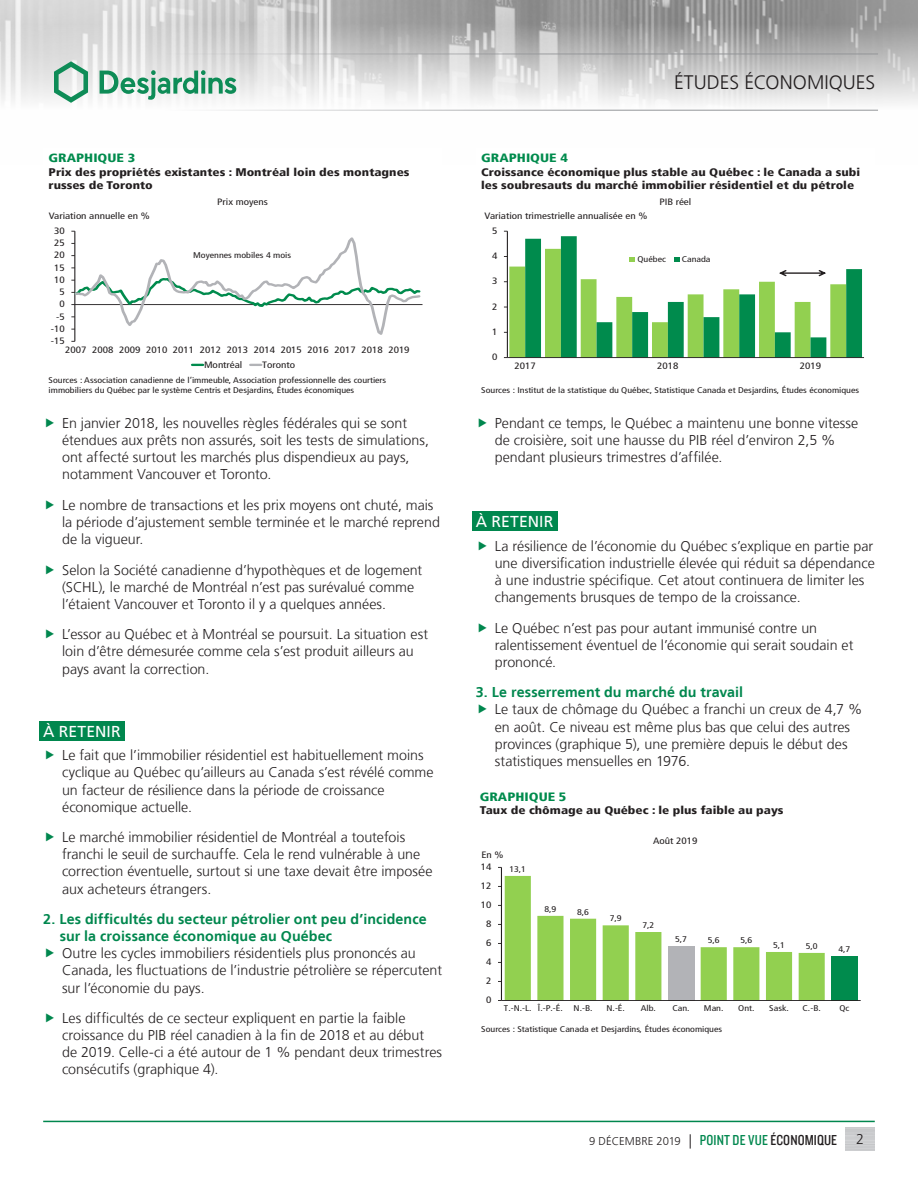
<style>
.page{position:relative;width:918px;height:1188px;background:#fff}
.page>*{position:absolute;margin:0;border:0;box-sizing:border-box;transform-origin:0 0}
.t1{font:300 19.5px "Frutiger LT";color:#231f20}
.Texte_Faits_saillant{font:15.75px "Frutiger LT";letter-spacing:.005em;color:#fff}
.t2{font:300 14.25px/17.1px "Frutiger LT";color:#231f20}
.Texte_Titre{font:700 14.25px/17.1px "Frutiger LT";letter-spacing:.005em;color:#00874e}
.t3{font:900 condensed 12px "Frutiger LT";color:#008b4d;scale:1.2 1}
.t4{font:300 11.25px "Frutiger LT";letter-spacing:.005em;color:#231f20}
.t5{font:900 condensed 11.1px/13.2px "Frutiger LT";color:#231f20;scale:1.2 1}
.t6{font:condensed 9.3px "Frutiger LT";color:#231f20;scale:1.2 1}
.t7{font:condensed 9.15px/14.7px "Frutiger LT";color:#231f20;scale:1.2 1}
.t8{font:condensed 8.4px "Frutiger LT";color:#231f20;scale:1.2 1}
.t9{font:condensed 8.25px/9.9px "Frutiger LT";color:#231f20;scale:1.2 1}
.s1{font-size:14.25px}
.s2{font-family:"Knockout 29 Junior Ltweight";font-weight:400;font-size:15px;color:#00874e}
.s3{font-family:"Knockout 29 Junior Ltweight";font-weight:400;font-size:15px}
</style>
<div class="page">
<img style="left:0;top:0;width:918px;height:110px">
<hr style="left:0;top:54px;width:878px;height:1px;background:#939598">
<hr style="left:0;top:110px;width:878px;height:1px;background:#939598">
<svg style="left:54px;top:61px;width:34px;height:42px"></svg>
<svg style="left:100px;top:70px;width:136px;height:30px"></svg>
<hr style="left:43px;top:1121px;width:832px;height:1px;background:#00874e">
<div style="left:39px;top:721px;width:86px;height:20px;background:#00874e"></div>
<div style="left:472px;top:511px;width:85px;height:20px;background:#00874e"></div>
<hr style="left:75px;top:304px;width:348px;height:1px;background:#231f20">
<svg style="left:71px;top:231px;width:351px;height:111px"></svg>
<svg style="left:192px;top:364px;width:11px;height:2px"></svg>
<svg style="left:250px;top:364px;width:11px;height:2px"></svg>
<hr style="left:507px;top:357px;width:357px;height:1px;background:#231f20">
<svg style="left:504px;top:231px;width:358px;height:127px"></svg>
<div style="left:831px;top:956px;width:26px;height:44px;background:#008b4d"></div>
<hr style="left:501px;top:867px;width:1px;height:133px;background:#231f20">
<svg style="left:498px;top:876px;width:327px;height:125px"></svg>
<hr style="left:501px;top:1000px;width:360px;height:1px;background:#231f20">
<p class="t3" style="left:49px;top:151px;width:74px">GRAPHIQUE 3</p>
<p class="t5" style="left:49px;top:166px;width:302px">Prix des propriétés existantes : Montréal loin des montagnes russes de Toronto</p>
<p class="t7" style="left:217px;top:195px;width:44px">Prix moyens</p>
<p class="t7" style="left:49px;top:209px;width:86px">Variation annuelle en %</p>
<p class="t7" style="left:54px;top:223px;width:10px">30</p>
<p class="t7" style="left:54px;top:236px;width:10px">25</p>
<p class="t7" style="left:54px;top:248px;width:10px">20</p>
<p class="t7" style="left:54px;top:260px;width:10px">15</p>
<p class="t7" style="left:54px;top:272px;width:10px">10</p>
<p class="t7" style="left:60px;top:285px;width:6px">5</p>
<p class="t7" style="left:60px;top:297px;width:6px">0</p>
<p class="t7" style="left:56px;top:309px;width:9px">-5</p>
<p class="t7" style="left:51px;top:321px;width:13px">-10</p>
<p class="t7" style="left:51px;top:334px;width:13px">-15</p>
<p class="t9" style="left:193px;top:250px;width:83px">Moyennes mobiles 4 mois</p>
<p class="t7" style="left:204px;top:342px;width:173px;text-indent:-139px">2007 2008 2009 2010 2011 2012 2013 2014 2015 2016 2017 2018 2019<br>Montréal</p>
<p class="t7" style="left:262px;top:357px;width:29px">Toronto</p>
<p class="t9" style="left:49px;top:375px;width:283px">Sources : Association canadienne de l’immeuble, Association professionnelle des courtiers immobiliers du Québec par le système Centris et Desjardins, Études économiques</p>
<p class="t2" style="left:62px;top:415px;width:368px">En janvier 2018, les nouvelles règles fédérales qui se sont étendues aux prêts non assurés, soit les tests de simulations, ont affecté surtout les marchés plus dispendieux au pays, notamment Vancouver et Toronto.</p>
<p class="t2" style="left:62px;top:496px;width:379px">Le nombre de transactions et les prix moyens ont chuté, mais la période d’ajustement semble terminée et le marché reprend de la vigueur.</p>
<p class="t2" style="left:62px;top:561px;width:362px">Selon la Société canadienne d’hypothèques et de logement (SCHL), le marché de Montréal n’est pas surévalué comme l’étaient Vancouver et Toronto il y a quelques années.</p>
<p class="t2" style="left:62px;top:626px;width:368px">L’essor au Québec et à Montréal se poursuit. La situation est loin d’être démesurée comme cela s’est produit ailleurs au pays avant la correction.</p>
<p class="Texte_Faits_saillant" style="left:43px;top:722px;width:79px">À RETENIR</p>
<p class="t2" style="left:62px;top:747px;width:373px">Le fait que l’immobilier résidentiel est habituellement moins cyclique au Québec qu’ailleurs au Canada s’est révélé comme un facteur de résilience dans la période de croissance économique actuelle.</p>
<p class="t2" style="left:62px;top:829px;width:372px">Le marché immobilier résidentiel de Montréal a toutefois franchi le seuil de surchauffe. Cela le rend vulnérable à une correction éventuelle, surtout si une taxe devait être imposée aux acheteurs étrangers.</p>
<p class="Texte_Titre" style="left:60px;top:911px;width:369px;text-indent:-16px">2. Les difficultés du secteur pétrolier ont peu d’incidence sur la croissance économique au Québec</p>
<p class="t2" style="left:62px;top:945px;width:382px">Outre les cycles immobiliers résidentiels plus prononcés au<br>Canada, les fluctuations de l’industrie pétrolière se répercutent sur l’économie du pays.</p>
<p class="t2" style="left:62px;top:1010px;width:382px">Les difficultés de ce secteur expliquent en partie la faible croissance du PIB réel canadien à la fin de 2018 et au début de 2019. Celle-ci a été autour de 1 % pendant deux trimestres consécutifs (graphique 4).</p>
<h1 class="t1" style="left:674px;top:72px;width:203px">ÉTUDES ÉCONOMIQUES</h1>
<p class="t3" style="left:481px;top:151px;width:74px">GRAPHIQUE 4</p>
<p class="t5" style="left:481px;top:166px;width:317px">Croissance économique plus stable au Québec : le Canada a subi les soubresauts du marché immobilier résidentiel et du pétrole</p>
<p class="t7" style="left:485px;top:209px;width:137px">Variation trimestrielle annualisée en %</p>
<p class="t7" style="left:492px;top:223px;width:6px">5</p>
<p class="t7" style="left:659px;top:195px;width:28px">PIB réel</p>
<p class="t7" style="left:492px;top:249px;width:6px">4</p>
<p class="t6" style="left:492px;top:276px;width:6px">3</p>
<p class="t6" style="left:492px;top:301px;width:6px">2</p>
<p class="t7" style="left:492px;top:325px;width:6px">1</p>
<p class="t7" style="left:492px;top:350px;width:6px">0</p>
<p class="t9" style="left:638px;top:254px;width:25px">Québec</p>
<p class="t9" style="left:682px;top:254px;width:26px">Canada</p>
<p class="t7" style="left:515px;top:359px;width:19px">2017</p>
<p class="t7" style="left:657px;top:359px;width:19px">2018</p>
<p class="t7" style="left:800px;top:359px;width:19px">2019</p>
<p class="t9" style="left:481px;top:385px;width:316px">Sources : Institut de la statistique du Québec, Statistique Canada et Desjardins, Études économiques</p>
<p class="t2" style="left:495px;top:415px;width:365px">Pendant ce temps, le Québec a maintenu une bonne vitesse de croisière, soit une hausse du PIB réel d’environ 2,5 % pendant plusieurs trimestres d’affilée.</p>
<p class="Texte_Faits_saillant" style="left:476px;top:512px;width:79px">À RETENIR</p>
<p class="t2" style="left:495px;top:537px;width:382px">La résilience de l’économie du Québec s’explique en partie par une diversification industrielle élevée qui réduit sa dépendance à une industrie spécifique. Cet atout continuera de limiter les changements brusques de tempo de la croissance.</p>
<p class="t2" style="left:495px;top:619px;width:360px">Le Québec n’est pas pour autant immunisé contre un ralentissement éventuel de l’économie qui serait soudain et prononcé.</p>
<p class="Texte_Titre" style="left:476px;top:684px;width:269px">3. Le resserrement du marché du travail</p>
<p class="t2" style="left:495px;top:701px;width:369px">Le taux de chômage du Québec a franchi un creux de 4,7 % en août. Ce niveau est même plus bas que celui des autres provinces (graphique 5), une première depuis le début des statistiques mensuelles en 1976.</p>
<p class="t3" style="left:480px;top:789px;width:74px">GRAPHIQUE 5</p>
<p class="t5" style="left:480px;top:804px;width:255px">Taux de chômage au Québec : le plus faible au pays</p>
<p class="t6" style="left:481px;top:849px;width:20px">En %</p>
<p class="t6" style="left:481px;top:862px;width:10px">14</p>
<p class="t6" style="left:481px;top:881px;width:10px">12</p>
<p class="t6" style="left:481px;top:900px;width:10px">10</p>
<p class="t6" style="left:486px;top:919px;width:6px">8</p>
<p class="t6" style="left:486px;top:938px;width:6px">6</p>
<p class="t6" style="left:486px;top:957px;width:6px">4</p>
<p class="t6" style="left:486px;top:976px;width:6px">2</p>
<p class="t9" style="left:509px;top:864px;width:15px">13,1</p>
<p class="t9" style="left:544px;top:904px;width:11px">8,9</p>
<p class="t9" style="left:577px;top:907px;width:11px">8,6</p>
<p class="t6" style="left:653px;top:835px;width:38px">Août 2019</p>
<p class="t9" style="left:610px;top:913px;width:11px">7,9</p>
<p class="t9" style="left:642px;top:920px;width:11px">7,2</p>
<p class="t9" style="left:675px;top:934px;width:11px">5,7</p>
<p class="t9" style="left:708px;top:935px;width:11px">5,6</p>
<p class="t9" style="left:740px;top:935px;width:11px">5,6</p>
<p class="t8" style="left:773px;top:940px;width:11px">5,1</p>
<p class="t9" style="left:806px;top:941px;width:11px">5,0</p>
<p class="t9" style="left:838px;top:944px;width:11px">4,7</p>
<p class="t6" style="left:486px;top:995px;width:6px">0</p>
<p class="t9" style="left:504px;top:1003px;width:51px">T.-N.-L. Î.-P.-É.</p>
<p class="t9" style="left:574px;top:1003px;width:17px">N.-B.</p>
<p class="t9" style="left:607px;top:1003px;width:17px">N.-É.</p>
<p class="t9" style="left:641px;top:1003px;width:14px">Alb.</p>
<p class="t9" style="left:673px;top:1003px;width:16px">Can.</p>
<p class="t9" style="left:704px;top:1003px;width:18px">Man.</p>
<p class="t9" style="left:738px;top:1003px;width:15px">Ont.</p>
<p class="t9" style="left:769px;top:1003px;width:18px">Sask.</p>
<p class="t9" style="left:803px;top:1003px;width:17px">C.-B.</p>
<p class="t9" style="left:839px;top:1003px;width:10px">Qc</p>
<p class="t9" style="left:481px;top:1025px;width:202px">Sources : Statistique Canada et Desjardins, Études économiques</p>
<p class="t4" style="left:589px;top:1135px;width:250px">9 DÉCEMBRE 2019 <span class="s1">|</span> <span class="s2">POINT DE VUE</span> <span class="s3">ÉCONOMIQUE</span></p>
<p class="t2" style="left:856px;top:1131px;width:9px">2</p>
</div>
